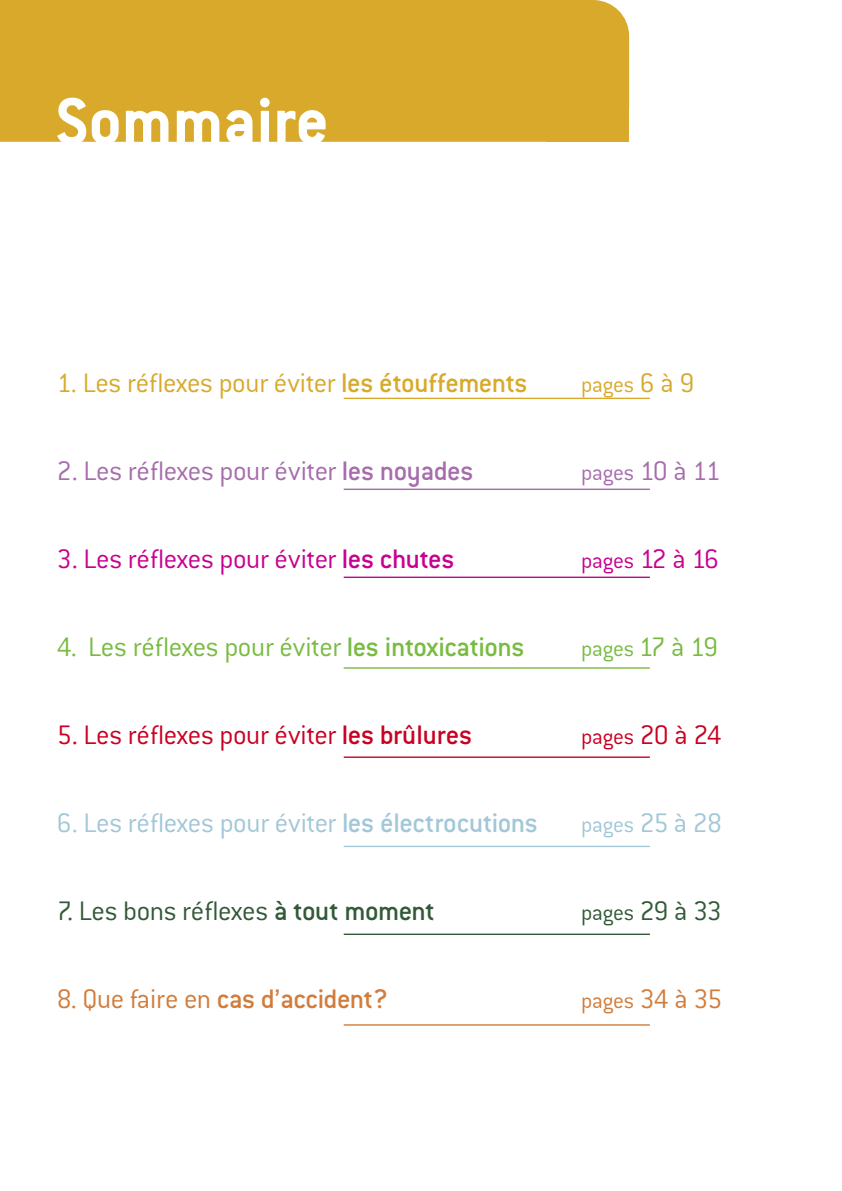
<style>
.page{position:relative;width:842px;height:1191px;background:#fff}
.page>*{position:absolute;margin:0;border:0;box-sizing:border-box;transform-origin:0 0}
.t1{font:700 72px "Conduit ITC";color:#fff}
.t2{font:300 29.4px "Conduit ITC";letter-spacing:-.01em;color:#a1c7d8}
.t3{font:300 29.4px "Conduit ITC";letter-spacing:-.01em;color:#78bb41}
.t4{font:300 29.4px "Conduit ITC";letter-spacing:-.01em;color:#d8a92a}
.t5{font:300 29.4px "Conduit ITC";letter-spacing:-.01em;color:#ca0023}
.t6{font:300 29.4px "Conduit ITC";letter-spacing:-.01em;color:#a66cac}
.t7{font:300 29.4px "Conduit ITC";letter-spacing:-.01em;color:#c80092}
.t8{font:300 29.4px "Conduit ITC";letter-spacing:-.015em;color:#325938}
.t9{font:500 29.4px "Conduit ITC";letter-spacing:-.015em;color:#d17c3b}
.t10{font:300 23.8px "Conduit ITC";letter-spacing:-.01em;color:#a66cac}
.t11{font:300 23.8px "Conduit ITC";letter-spacing:-.01em;color:#c80092}
.t12{font:300 23.8px "Conduit ITC";letter-spacing:-.01em;color:#78bb41}
.t13{font:300 23.8px "Conduit ITC";letter-spacing:-.01em;color:#ca0023}
.t14{font:300 23.8px "Conduit ITC";letter-spacing:-.01em;color:#a1c7d8}
.t15{font:300 23.8px "Conduit ITC";letter-spacing:-.01em;color:#325938}
.t16{font:300 23.8px "Conduit ITC";letter-spacing:-.01em;color:#d17c3b}
.t17{font:300 23.8px "Conduit ITC";letter-spacing:-.01em;color:#d8a92a}
.s1{font-weight:500}
.s2{font-size:29.4px}
.s3{font-weight:300}
</style>
<div class="page">
<hr style="left:344px;top:398px;width:306px;height:1px;background:#d8a92a">
<hr style="left:344px;top:576px;width:306px;height:2px;background:#c7008d">
<hr style="left:344px;top:667px;width:306px;height:1px;background:#78bb41">
<hr style="left:344px;top:756px;width:306px;height:2px;background:#ca0023">
<hr style="left:344px;top:845px;width:306px;height:2px;background:#a1c7d8">
<hr style="left:344px;top:488px;width:306px;height:2px;background:#a66cac">
<div style="left:0;top:0;width:629px;height:142px;background:#d8a92a"></div>
<div style="left:546px;top:73px;width:83px;height:68px;background:#d8a92a"></div>
<hr style="left:344px;top:933px;width:306px;height:2px;background:#325938">
<hr style="left:344px;top:1024px;width:306px;height:1px;background:#d17c3b">
<h1 class="t1" style="left:56px;top:99px;width:274px">Sommaire</h1>
<p class="t4" style="left:57px;top:374px;width:472px">1. Les réflexes pour éviter <span class="s1">les étouffements</span></p>
<p class="t17" style="left:581px;top:377px;width:115px">pages <span class="s2">6 à 9</span></p>
<p class="t6" style="left:57px;top:462px;width:418px">2. Les réflexes pour éviter <span class="s1">les noyades</span></p>
<p class="t10" style="left:581px;top:465px;width:141px">pages <span class="s2">10 à 11</span></p>
<p class="t7" style="left:57px;top:550px;width:399px">3. Les réflexes pour éviter <span class="s1">les chutes</span></p>
<p class="t11" style="left:581px;top:553px;width:140px">pages <span class="s2">12 à 16</span></p>
<p class="t3" style="left:57px;top:638px;width:469px">4. Les réflexes pour éviter <span class="s1">les intoxications</span></p>
<p class="t12" style="left:581px;top:641px;width:138px">pages <span class="s2">17 à 19</span></p>
<p class="t5" style="left:57px;top:726px;width:417px">5. Les réflexes pour éviter <span class="s1">les brûlures</span></p>
<p class="t13" style="left:581px;top:729px;width:142px">pages <span class="s2">20 à 24</span></p>
<p class="t2" style="left:57px;top:814px;width:483px">6. Les réflexes pour éviter <span class="s1">les électrocutions</span></p>
<p class="t14" style="left:581px;top:817px;width:142px">pages <span class="s2">25 à 28</span></p>
<p class="t8" style="left:57px;top:902px;width:380px">7. Les bons réflexes <span class="s1">à tout moment</span></p>
<p class="t15" style="left:581px;top:905px;width:142px">pages <span class="s2">29 à 33</span></p>
<p class="t9" style="left:57px;top:990px;width:333px"><span class="s3">8. Que faire en</span> cas d’accident?</p>
<p class="t16" style="left:581px;top:993px;width:142px">pages <span class="s2">34 à 35</span></p>
</div>
